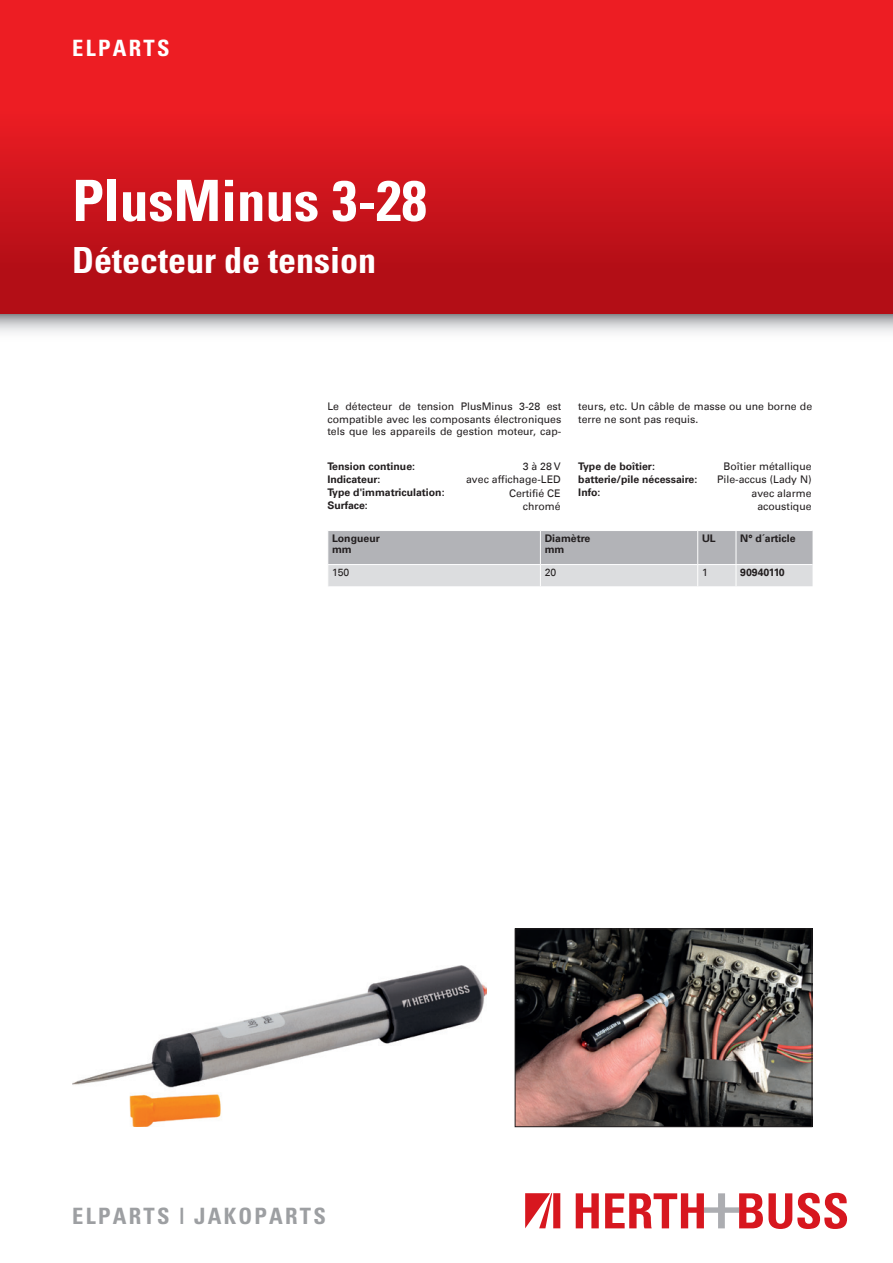
<style>
.page{position:relative;width:893px;height:1263px;background:#fff}
.page>*{position:absolute;margin:0;border:0;box-sizing:border-box;transform-origin:0 0}
.t1{font:700 condensed 57px "Univers";color:#fff}
.t2{font:700 condensed 36px "Univers";color:#fff}
.t3{font:700 condensed 22.5px "Univers";letter-spacing:.1em;color:#9d9fa2}
.t4{font:700 condensed 22.5px "Univers";letter-spacing:.1em;color:#fff}
.t5{font:10.5px/12.6px "Univers Com 55 Roman";color:#231f20;text-align:justify}
.t6{font:700 10.5px/10.5px "Univers Com 65";color:#231f20}
</style>
<div class="page">
<img style="left:0;top:0;width:893px;height:333px">
<svg style="left:576px;top:1193px;width:23px;height:35px"></svg>
<svg style="left:605px;top:1193px;width:242px;height:36px"></svg>
<svg style="left:525px;top:1193px;width:35px;height:35px"></svg>
<svg style="left:328px;top:531px;width:484px;height:55px;background:#c3c4c8"></svg>
<img style="left:72px;top:966px;width:414px;height:161px">
<img style="left:517px;top:931px;width:293px;height:194px">
<div style="left:515px;top:929px;width:297px;height:198px;border:1px solid #231f20"></div>
<h3 class="t4" style="left:72px;top:34px;width:99px">ELPARTS</h3>
<h1 class="t1" style="left:72px;top:166px;width:356px">PlusMinus 3-28</h1>
<h2 class="t2" style="left:72px;top:238px;width:305px">Détecteur de tension</h2>
<p class="t5" style="left:327px;top:400px;width:235px">Le détecteur de tension PlusMinus 3-28 est compatible avec les composants électroniques tels que les appareils de gestion moteur, cap-</p>
<p class="t5" style="left:578px;top:400px;width:235px">teurs, etc. Un câble de masse ou une borne de terre ne sont pas requis.</p>
<p class="t6" style="left:327px;top:461px;width:89px">Tension continue:</p>
<p class="t5" style="left:523px;top:460px;width:40px">3 à 28 V</p>
<p class="t6" style="left:327px;top:474px;width:55px">Indicateur:</p>
<p class="t5" style="left:466px;top:473px;width:96px">avec affichage-LED</p>
<p class="t6" style="left:327px;top:487px;width:119px">Type d'immatriculation:</p>
<p class="t5" style="left:509px;top:487px;width:53px">Certifié CE</p>
<p class="t6" style="left:327px;top:500px;width:42px">Surface:</p>
<p class="t5" style="left:523px;top:500px;width:39px">chromé</p>
<p class="t6" style="left:578px;top:461px;width:78px">Type de boîtier:</p>
<p class="t5" style="left:723px;top:460px;width:90px">Boîtier métallique</p>
<p class="t6" style="left:578px;top:474px;width:121px">batterie/pile nécessaire:</p>
<p class="t5" style="left:717px;top:473px;width:96px">Pile-accus (Lady N)</p>
<p class="t6" style="left:578px;top:487px;width:24px">Info:</p>
<p class="t5" style="left:751px;top:486px;width:62px;line-height:13.5px;text-align:center">avec alarme acoustique</p>
<p class="t6" style="left:332px;top:533px;width:49px">Longueur mm</p>
<p class="t6" style="left:545px;top:533px;width:47px">Diamètre mm</p>
<p class="t6" style="left:702px;top:533px;width:15px">UL</p>
<p class="t6" style="left:740px;top:533px;width:57px">N° d´article</p>
<p class="t5" style="left:332px;top:566px;width:19px">150</p>
<p class="t5" style="left:545px;top:566px;width:13px">20</p>
<p class="t5" style="left:702px;top:566px;width:7px">1</p>
<p class="t6" style="left:740px;top:567px;width:46px">90940110</p>
<h3 class="t3" style="left:72px;top:1202px;width:255px">ELPARTS | JAKOPARTS</h3>
</div>
